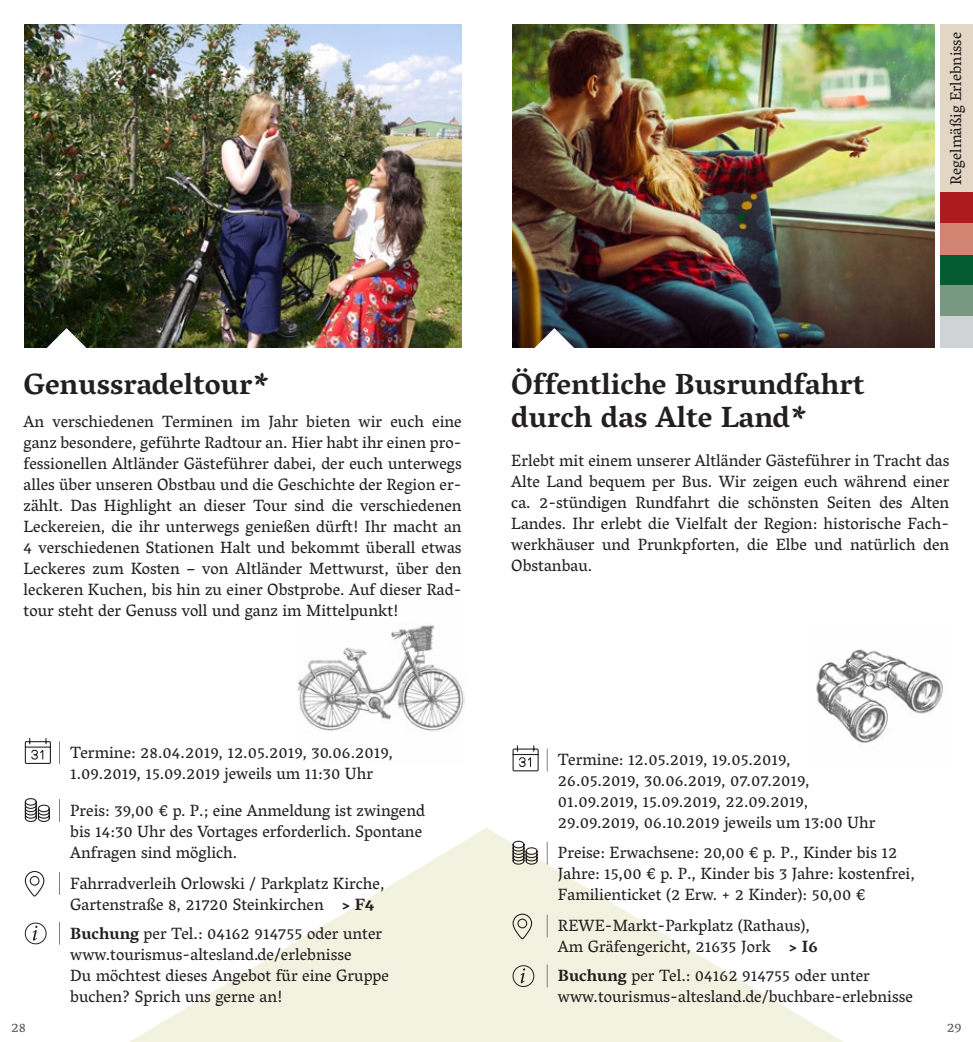
<style>
.page{position:relative;width:973px;height:1042px;background:#fff}
.page>*{position:absolute;margin:0;border:0;box-sizing:border-box;transform-origin:0 0}
.t1{font:700 29.75px/33.2px "Vesper Libre";color:#231f20}
.t2{font:16.62px/21px "Vesper Libre";color:#231f20}
.t3{font:15.75px "Vesper Libre";color:#231f20}
.t4{font:14px "Vesper Libre";color:#57585a}
.s1{font-weight:700}
</style>
<div class="page">
<img style="left:297px;top:625px;width:167px;height:106px">
<img style="left:25px;top:25px;width:436px;height:322px">
<svg style="left:130px;top:828px;width:713px;height:214px"></svg>
<svg style="left:25px;top:328px;width:83px;height:20px"></svg>
<svg style="left:24px;top:798px;width:26px;height:24px"></svg>
<svg style="left:59px;top:799px;width:1px;height:23px"></svg>
<svg style="left:24px;top:871px;width:21px;height:26px"></svg>
<svg style="left:59px;top:872px;width:1px;height:23px"></svg>
<div style="left:25px;top:922px;width:22px;height:22px;border:1px solid #231f20;border-radius:50%"></div>
<svg style="left:33px;top:925px;width:4px;height:15px"></svg>
<svg style="left:59px;top:922px;width:1px;height:23px"></svg>
<svg style="left:59px;top:741px;width:1px;height:23px"></svg>
<svg style="left:24px;top:738px;width:27px;height:26px"></svg>
<img style="left:512px;top:25px;width:423px;height:322px">
<svg style="left:512px;top:328px;width:84px;height:20px"></svg>
<svg style="left:512px;top:840px;width:26px;height:25px"></svg>
<svg style="left:546px;top:842px;width:1px;height:22px"></svg>
<svg style="left:512px;top:913px;width:20px;height:27px"></svg>
<svg style="left:546px;top:914px;width:1px;height:23px"></svg>
<div style="left:512px;top:965px;width:22px;height:22px;border:1px solid #231f20;border-radius:50%"></div>
<svg style="left:520px;top:968px;width:5px;height:15px"></svg>
<svg style="left:546px;top:964px;width:1px;height:23px"></svg>
<svg style="left:546px;top:748px;width:1px;height:23px"></svg>
<svg style="left:512px;top:745px;width:27px;height:27px"></svg>
<div style="left:940px;top:192px;width:32px;height:31px;background:#ad1a1f"></div>
<div style="left:940px;top:254px;width:32px;height:31px;background:#055b32"></div>
<div style="left:940px;top:223px;width:32px;height:31px;background:#d18471"></div>
<div style="left:940px;top:285px;width:32px;height:31px;background:#779981"></div>
<div style="left:940px;top:25px;width:32px;height:167px;background:#e3d6c5"></div>
<div style="left:940px;top:316px;width:32px;height:31px;background:#d1d2d4"></div>
<img style="left:816px;top:649px;width:127px;height:94px">
<p class="t3" style="left:946px;top:185px;width:154px;rotate:-90deg">Regelmäßig Erlebnisse</p>
<h1 class="t1" style="left:24px;top:367px;width:248px">Genussradeltour*</h1>
<p class="t2" style="left:24px;top:411px;width:439px;text-align:justify">An verschiedenen Terminen im Jahr bieten wir euch eine ganz besondere, geführte Radtour an. Hier habt ihr einen pro&shy;fessionellen Altländer Gästeführer dabei, der euch unterwegs alles über unseren Obstbau und die Geschichte der Region er&shy;zählt. Das Highlight an dieser Tour sind die verschiedenen Leckereien, die ihr unterwegs genießen dürft! Ihr macht an 4 verschiedenen Stationen Halt und bekommt überall etwas Leckeres zum Kosten – von Altländer Mettwurst, über den leckeren Kuchen, bis hin zu einer Obstprobe. Auf dieser Rad&shy;tour steht der Genuss voll und ganz im Mittelpunkt!</p>
<h1 class="t1" style="left:511px;top:367px;width:354px">Öffentliche Busrundfahrt durch das Alte Land*</h1>
<p class="t2" style="left:511px;top:449px;width:439px;text-align:justify">Erlebt mit einem unserer Altländer Gästeführer in Tracht das Alte Land bequem per Bus. Wir zeigen euch während einer ca. 2-stündigen Rundfahrt die schönsten Seiten des Alten Landes. Ihr erlebt die Vielfalt der Region: historische Fach&shy;werkhäuser und Prunkpforten, die Elbe und natürlich den Obstanbau.</p>
<p class="t2" style="left:70px;top:741px;width:324px">Termine: 28.04.2019, 12.05.2019, 30.06.2019,<br>1.09.2019, 15.09.2019 jeweils um 11:30 Uhr</p>
<p class="t2" style="left:70px;top:799px;width:356px">Preis: 39,00 € p. P.; eine Anmeldung ist zwingend bis 14:30 Uhr des Vortages erforderlich. Spontane<br>Anfragen sind möglich.</p>
<p class="t2" style="left:70px;top:872px;width:316px">Fahrradverleih Orlowski / Parkplatz Kirche,<br>Gartenstraße 8, 21720 Steinkirchen <span class="s1">&gt; F4</span></p>
<p class="t2" style="left:70px;top:922px;width:320px"><span class="s1">Buchung</span> per Tel.: 04162 914755 oder unter www.tourismus-altesland.de/erlebnisse<br>Du möchtest dieses Angebot für eine Gruppe buchen? Sprich uns gerne an!</p>
<p class="t2" style="left:558px;top:749px;width:319px">Termine: 12.05.2019, 19.05.2019, 26.05.2019, 30.06.2019, 07.07.2019, 01.09.2019, 15.09.2019, 22.09.2019, 29.09.2019, 06.10.2019 jeweils um 13:00 Uhr</p>
<p class="t2" style="left:558px;top:842px;width:358px">Preise: Erwachsene: 20,00 € p. P., Kinder bis 12<br>Jahre: 15,00 € p. P., Kinder bis 3 Jahre: kostenfrei,<br>Familienticket (2 Erw. + 2 Kinder): 50,00 €</p>
<p class="t2" style="left:558px;top:915px;width:261px">REWE-Markt-Parkplatz (Rathaus),<br>Am Gräfengericht, 21635 Jork <span class="s1">&gt; I6</span></p>
<p class="t2" style="left:558px;top:965px;width:356px"><span class="s1">Buchung</span> per Tel.: 04162 914755 oder unter www.tourismus-altesland.de/buchbare-erlebnisse</p>
<p class="t4" style="left:11px;top:1019px;width:17px">28</p>
<p class="t4" style="left:946px;top:1019px;width:17px">29</p>
</div>
